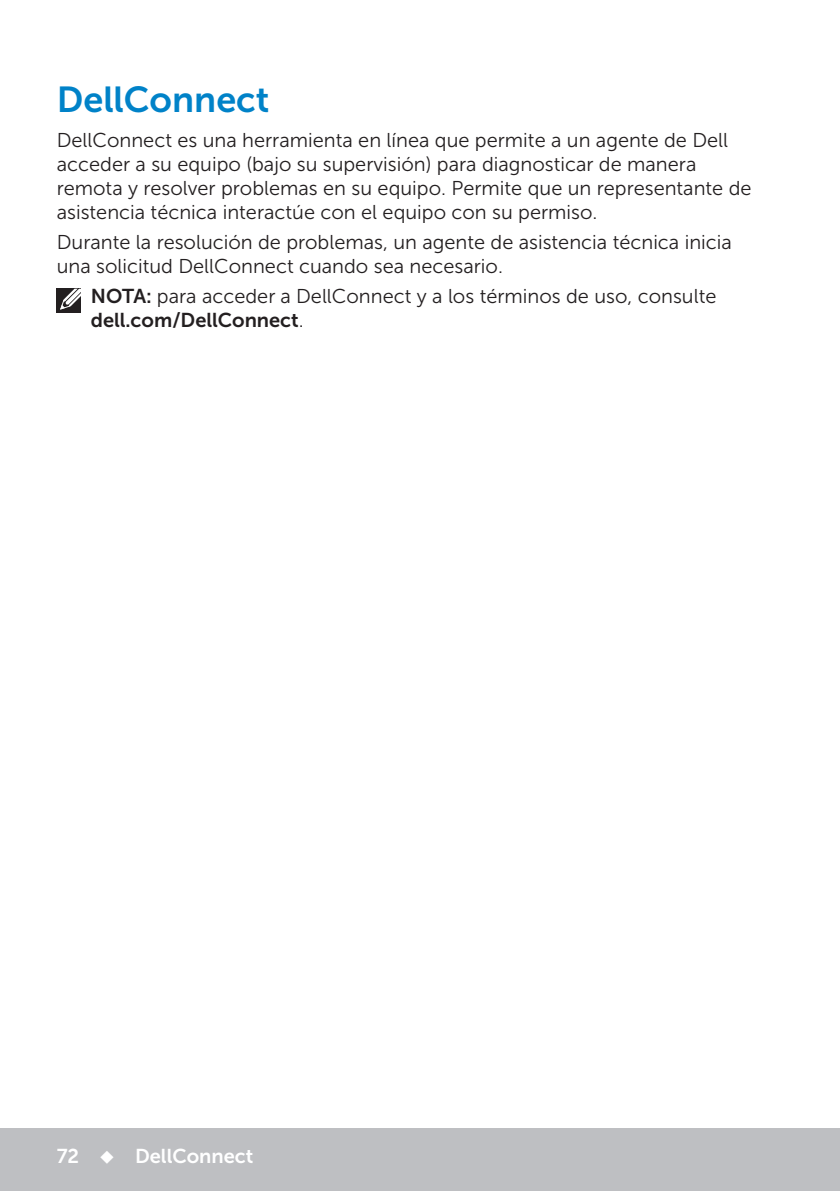
<style>
.page{position:relative;width:840px;height:1191px;background:#fff}
.page>*{position:absolute;margin:0;border:0;box-sizing:border-box;transform-origin:0 0}
.t1{font:36px "Museo Sans For Dell 700";color:#0082c8}
.t2{font:20px/24px "Museo Sans For Dell 300";color:#231f20}
.t3{font:20px "Museo Sans For Dell 700";color:#231f20}
.t4{font:20px "Museo Sans For Dell 700";color:#fff}
.s1{font-family:"Museo Sans For Dell 700"}
.s2{font-family:"Museo Sans For Dell 300"}
</style>
<div class="page">
<div style="left:0;top:1128px;width:839px;height:63px;background:#bebfc2"></div>
<div style="left:57px;top:289px;width:24px;height:24px;background:#231f20"></div>
<svg style="left:60px;top:289px;width:21px;height:21px"></svg>
<h1 class="t1" style="left:57px;top:80px;width:214px">DellConnect</h1>
<p class="t2" style="left:57px;top:129px;width:696px">DellConnect es una herramienta en línea que permite a un agente de Dell acceder a su equipo (bajo su supervisión) para diagnosticar de manera remota y resolver problemas en su equipo. Permite que un representante de asistencia técnica interactúe con el equipo con su permiso.</p>
<p class="t2" style="left:57px;top:230px;width:676px">Durante la resolución de problemas, un agente de asistencia técnica inicia una solicitud DellConnect cuando sea necesario.</p>
<p class="t2" style="left:91px;top:284px;width:626px"><span class="s1">NOTA:</span> para acceder a DellConnect y a los términos de uso, consulte</p>
<p class="t3" style="left:91px;top:309px;width:214px">dell.com/DellConnect<span class="s2">.</span></p>
<p class="t4" style="left:57px;top:1144px;width:198px">72 ◆ DellConnect</p>
</div>
